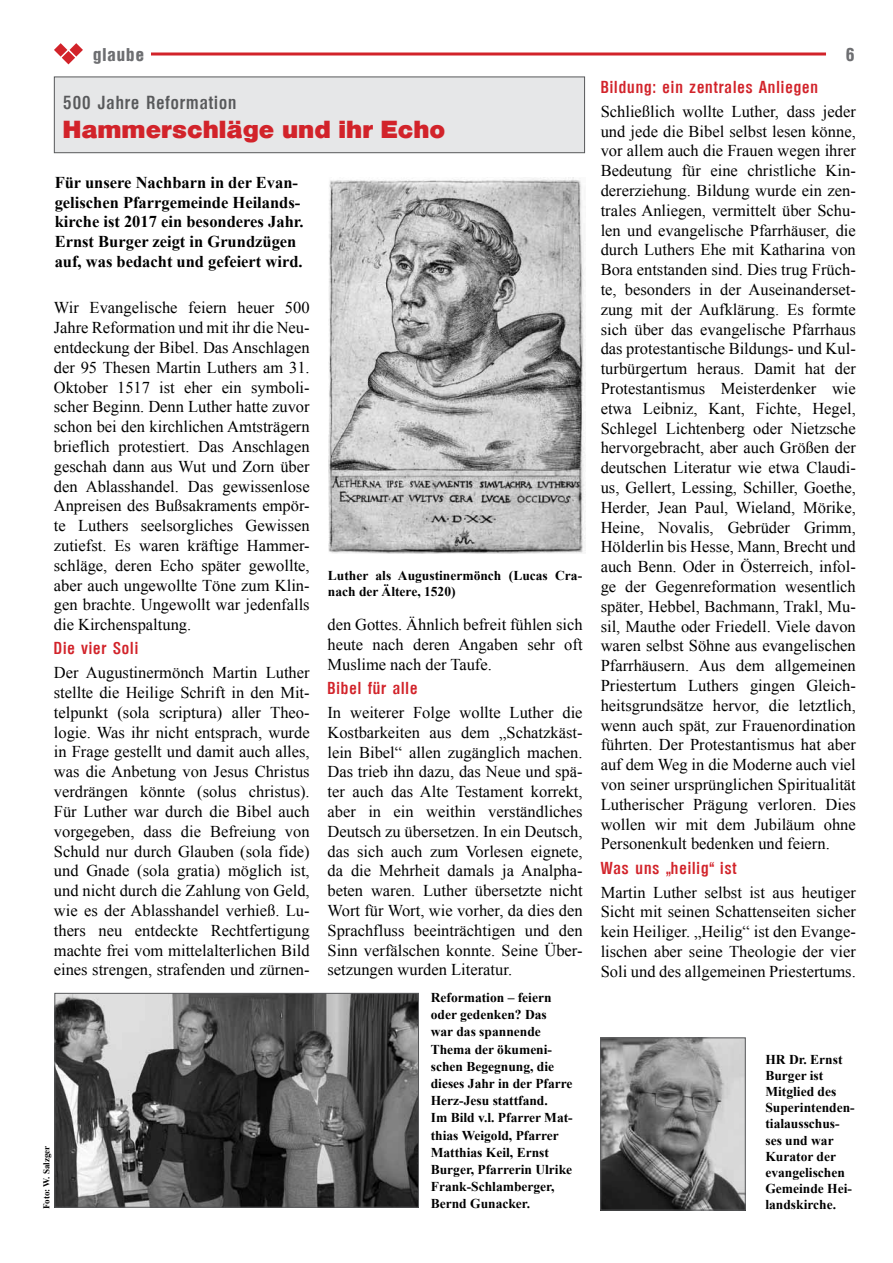
<style>
.page{position:relative;width:893px;height:1263px;background:#fff}
.page>*{position:absolute;margin:0;border:0;box-sizing:border-box;transform-origin:0 0}
.t1{font:800 24px "Olympia";letter-spacing:.03em;color:#d2232a}
.t2{font:600 condensed 18px "Olympia";letter-spacing:.06em;color:#58595b}
.t3{font:700 condensed 18px "Olympia";letter-spacing:.06em;color:#6d6e71}
.t4{font:16.5px/19.8px "Times New Roman";color:#000;text-align:justify}
.t5{font:700 16.5px/19.8px "Times New Roman";color:#000}
.t6{font:600 condensed 16.5px "Olympia";letter-spacing:.06em;color:#d2232a}
.t7{font:700 13.5px/17.2px "Times New Roman";color:#000}
.t8{font:700 9px "Times New Roman";color:#000}
</style>
<div class="page">
<hr style="left:105px;top:53px;width:721px;height:3px;background:#d2232a">
<svg style="left:54px;top:43px;width:29px;height:21px"></svg>
<div style="left:93px;top:41px;width:58px;height:23px;background:#fff"></div>
<img style="left:602px;top:1039px;width:142px;height:169px">
<div style="left:600px;top:1037px;width:146px;height:173px;border:1px solid #58595b"></div>
<img style="left:56px;top:995px;width:361px;height:210px">
<div style="left:54px;top:993px;width:365px;height:214px;border:1px solid #58595b"></div>
<div style="left:54px;top:77px;width:531px;height:76px;background:#e6e7e8"></div>
<div style="left:54px;top:77px;width:531px;height:76px;border:1px solid #58595b"></div>
<img style="left:329px;top:177px;width:256px;height:376px">
<p class="t3" style="left:93px;top:44px;width:52px">glaube</p>
<p class="t3" style="left:846px;top:44px;width:10px">6</p>
<p class="t2" style="left:63px;top:92px;width:175px">500 Jahre Reformation</p>
<h1 class="t1" style="left:63px;top:115px;width:383px">Hammerschläge und ihr Echo</h1>
<p class="t5" style="left:55px;top:172px;width:251px">Für unsere Nachbarn in der Evan&shy;gelischen Pfarrgemeinde Heilands&shy;kirche ist 2017 ein besonderes Jahr.<br>Ernst Burger zeigt in Grundzügen auf, was bedacht und gefeiert wird.</p>
<p class="t4" style="left:54px;top:298px;width:257px">Wir Evangelische feiern heuer 500<br>Jahre Reformation und mit ihr die Neu&shy;entdeckung der Bibel. Das Anschlagen der 95 Thesen Martin Luthers am 31.<br>Oktober 1517 ist eher ein symboli&shy;scher Beginn. Denn Luther hatte zuvor schon bei den kirchlichen Amtsträgern brieflich protestiert. Das Anschlagen geschah dann aus Wut und Zorn über den Ablasshandel. Das gewissenlose Anpreisen des Bußsakraments empör&shy;te Luthers seelsorgliches Gewissen zutiefst. Es waren kräftige Hammer&shy;schläge, deren Echo später gewollte, aber auch ungewollte Töne zum Klin&shy;gen brachte. Ungewollt war jedenfalls die Kirchenspaltung.</p>
<p class="t6" style="left:54px;top:639px;width:86px">Die vier Soli</p>
<p class="t4" style="left:54px;top:663px;width:257px">Der Augustinermönch Martin Luther stellte die Heilige Schrift in den Mit&shy;telpunkt (sola scriptura) aller Theo&shy;logie. Was ihr nicht entsprach, wurde in Frage gestellt und damit auch alles, was die Anbetung von Jesus Christus verdrängen könnte (solus christus).<br>Für Luther war durch die Bibel auch vorgegeben, dass die Befreiung von Schuld nur durch Glauben (sola fide) und Gnade (sola gratia) möglich ist, und nicht durch die Zahlung von Geld, wie es der Ablasshandel verhieß. Lu&shy;thers neu entdeckte Rechtfertigung machte frei vom mittelalterlichen Bild eines strengen, strafenden und zürnen-</p>
<p class="t8" style="left:40px;top:1209px;width:65px;rotate:-90deg">Foto: W. Salzger</p>
<p class="t7" style="left:328px;top:567px;width:256px;line-height:16.2px">Luther als Augustinermönch (Lucas Cra&shy;nach der Ältere, 1520)</p>
<p class="t4" style="left:327px;top:614px;width:257px">den Gottes. Ähnlich befreit fühlen sich heute nach deren Angaben sehr oft Muslime nach der Taufe.</p>
<p class="t6" style="left:327px;top:678px;width:91px">Bibel für alle</p>
<p class="t4" style="left:327px;top:702px;width:257px">In weiterer Folge wollte Luther die Kostbarkeiten aus dem „Schatzkäst&shy;lein Bibel“ allen zugänglich machen.<br>Das trieb ihn dazu, das Neue und spä&shy;ter auch das Alte Testament korrekt, aber in ein weithin verständliches Deutsch zu übersetzen. In ein Deutsch, das sich auch zum Vorlesen eignete, da die Mehrheit damals ja Analpha&shy;beten waren. Luther übersetzte nicht Wort für Wort, wie vorher, da dies den Sprachfluss beeinträchtigen und den Sinn verfälschen konnte. Seine Über&shy;setzungen wurden Literatur.</p>
<p class="t7" style="left:431px;top:989px;width:143px">Reformation – feiern oder gedenken? Das<br>war das spannende<br>Thema der ökumeni&shy;schen Begegnung, die dieses Jahr in der Pfarre<br>Herz-Jesu stattfand.<br>Im Bild v.l. Pfarrer Mat&shy;thias Weigold, Pfarrer<br>Matthias Keil, Ernst<br>Burger, Pfarrerin Ulrike<br>Frank-Schlamberger,<br>Bernd Gunacker.</p>
<p class="t6" style="left:601px;top:77px;width:219px">Bildung: ein zentrales Anliegen</p>
<p class="t4" style="left:601px;top:101px;width:257px">Schließlich wollte Luther, dass jeder und jede die Bibel selbst lesen könne, vor allem auch die Frauen wegen ihrer Bedeutung für eine christliche Kin&shy;dererziehung. Bildung wurde ein zen&shy;trales Anliegen, vermittelt über Schu&shy;len und evangelische Pfarrhäuser, die durch Luthers Ehe mit Katharina von Bora entstanden sind. Dies trug Früch&shy;te, besonders in der Auseinanderset&shy;zung mit der Aufklärung. Es formte sich über das evangelische Pfarrhaus das protestantische Bildungs- und Kul&shy;turbürgertum heraus. Damit hat der Protestantismus Meisterdenker wie etwa Leibniz, Kant, Fichte, Hegel, Schlegel Lichtenberg oder Nietzsche hervorgebracht, aber auch Größen der deutschen Literatur wie etwa Claudi&shy;us, Gellert, Lessing, Schiller, Goethe, Herder, Jean Paul, Wieland, Mörike, Heine, Novalis, Gebrüder Grimm, Hölderlin bis Hesse, Mann, Brecht und auch Benn. Oder in Österreich, infol&shy;ge der Gegenreformation wesentlich später, Hebbel, Bachmann, Trakl, Mu&shy;sil, Mauthe oder Friedell. Viele davon waren selbst Söhne aus evangelischen Pfarrhäusern. Aus dem allgemeinen Priestertum Luthers gingen Gleich&shy;heitsgrundsätze hervor, die letztlich, wenn auch spät, zur Frauenordination führten. Der Protestantismus hat aber auf dem Weg in die Moderne auch viel von seiner ursprünglichen Spiritualität Lutherischer Prägung verloren. Dies wollen wir mit dem Jubiläum ohne Personenkult bedenken und feiern.</p>
<p class="t6" style="left:601px;top:858px;width:137px">Was uns „heilig“ ist</p>
<p class="t4" style="left:601px;top:882px;width:257px">Martin Luther selbst ist aus heutiger Sicht mit seinen Schattenseiten sicher kein Heiliger. „Heilig“ ist den Evange&shy;lischen aber seine Theologie der vier Soli und des allgemeinen Priestertums.</p>
<p class="t7" style="left:765px;top:1050px;width:91px;line-height:16.2px">HR Dr. Ernst<br>Burger ist<br>Mitglied des<br>Superintenden&shy;tialausschus&shy;ses und war<br>Kurator der evangelischen<br>Gemeinde Hei&shy;landskirche.</p>
</div>
